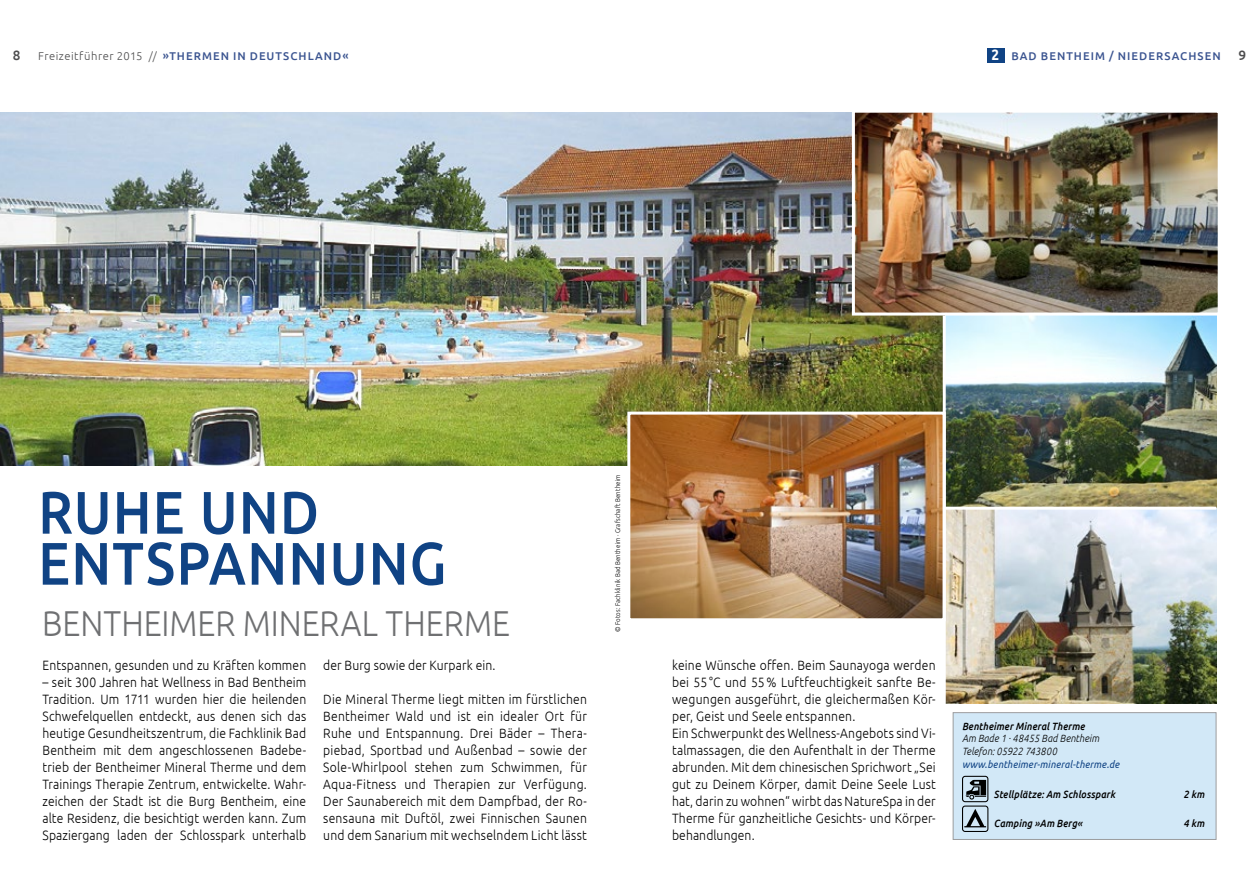
<style>
.page{position:relative;width:1259px;height:893px;background:#fff}
.page>*{position:absolute;margin:0;border:0;box-sizing:border-box;transform-origin:0 0}
.t1{font:500 60px/51px "Ubuntu";letter-spacing:.02em;color:#104384;scale:.9 1}
.t2{font:300 36px "Ubuntu";color:#6f7072;scale:.9 1}
.t3{font:300 13.5px/17px "Ubuntu";letter-spacing:.01em;color:#000;text-align:justify;scale:.9 1}
.t4{font:500 13.5px "Ubuntu";color:#4d4d4e}
.t5{font:500 11.25px "Ubuntu";letter-spacing:.095em;color:#3c5591}
.t6{font:italic 500 10.5px "Ubuntu";letter-spacing:.02em;color:#000;scale:.9 1}
.t7{font:italic 300 10.5px/12.8px "Ubuntu";letter-spacing:.01em;color:#000;scale:.9 1}
.t8{font:italic 10.5px "Ubuntu";letter-spacing:.02em;color:#104384;scale:.9 1}
.t9{font:300 6.75px "Ubuntu";letter-spacing:.025em;color:#000}
.s1{font-weight:300;color:#4d4d4e}
.s2{font-weight:700;font-size:15px;color:#fff}
</style>
<div class="page">
<img style="left:945px;top:317px;width:271px;height:387px">
<img style="left:0;top:113px;width:942px;height:353px">
<div style="left:953px;top:713px;width:263px;height:126px;background:#d2e8f7"></div>
<svg style="left:962px;top:776px;width:26px;height:56px"></svg>
<div style="left:952px;top:712px;width:264px;height:128px;border:1px solid #9b9c9e"></div>
<img style="left:850px;top:112px;width:368px;height:205px">
<img style="left:626px;top:410px;width:321px;height:213px">
<hr style="left:942px;top:316px;width:3px;height:524px;background:#fff">
<hr style="left:944px;top:507px;width:272px;height:3px;background:#fff">
<div style="left:987px;top:48px;width:17px;height:15px;background:#104384"></div>
<p class="t4" style="left:13px;top:46px;width:9px">8</p>
<p class="t5" style="left:38px;top:48px;width:312px"><span class="s1">Freizeitführer 2015 //</span> »THERMEN IN DEUTSCHLAND«</p>
<p class="t5" style="left:991px;top:48px;width:231px"><span class="s2">2</span> BAD BENTHEIM / NIEDERSACHSEN</p>
<p class="t4" style="left:1238px;top:46px;width:9px">9</p>
<h1 class="t1" style="left:38px;top:485px;width:455px">RUHE UND<br>ENTSPANNUNG</h1>
<h2 class="t2" style="left:42px;top:601px;width:521px">BENTHEIMER MINERAL THERME</h2>
<p class="t3" style="left:43px;top:656px;width:294px">Entspannen, gesunden und zu Kräften kommen</p>
<p class="t3" style="left:43px;top:673px;width:294px">– seit 300 Jahren hat Wellness in Bad Bentheim Tradition. Um 1711 wurden hier die heilenden Schwefelquellen entdeckt, aus denen sich das heutige Gesundheitszentrum, die Fachklinik Bad Bentheim mit dem angeschlossenen Badebe&shy;trieb der Bentheimer Mineral Therme und dem Trainings Therapie Zentrum, entwickelte. Wahr&shy;zeichen der Stadt ist die Burg Bentheim, eine alte Residenz, die besichtigt werden kann. Zum Spaziergang laden der Schlosspark unterhalb</p>
<p class="t3" style="left:323px;top:656px;width:193px">der Burg sowie der Kurpark ein.</p>
<p class="t3" style="left:323px;top:690px;width:294px">Die Mineral Therme liegt mitten im fürstlichen Bentheimer Wald und ist ein idealer Ort für Ruhe und Entspannung. Drei Bäder – Thera&shy;piebad, Sportbad und Außenbad – sowie der Sole-Whirlpool stehen zum Schwimmen, für Aqua-Fitness und Therapien zur Verfügung.<br>Der Saunabereich mit dem Dampfbad, der Ro&shy;sensauna mit Duftöl, zwei Finnischen Saunen und dem Sanarium mit wechselndem Licht lässt</p>
<p class="t9" style="left:613px;top:632px;width:159px;rotate:-90deg">© Fotos: Fachklinik Bad Bentheim · Grafschaft Bentheim</p>
<p class="t3" style="left:672px;top:656px;width:294px;text-align:left">keine Wünsche offen. Beim Saunayoga werden bei 55 °C und 55 % Luftfeuchtigkeit sanfte Be&shy;wegungen ausgeführt, die gleichermaßen Kör&shy;per, Geist und Seele entspannen.<br>Ein Schwerpunkt des Wellness-Angebots sind Vi&shy;talmassagen, die den Aufenthalt in der Therme abrunden. Mit dem chinesischen Sprichwort „Sei gut zu Deinem Körper, damit Deine Seele Lust hat, darin zu wohnen“ wirbt das NatureSpa in der Therme für ganzheitliche Gesichts- und Körper&shy;behandlungen.</p>
<p class="t6" style="left:962px;top:719px;width:138px">Bentheimer Mineral Therme</p>
<p class="t7" style="left:962px;top:732px;width:154px">Am Bade 1 · 48455 Bad Bentheim<br>Telefon: 05922 743800</p>
<p class="t8" style="left:962px;top:758px;width:176px">www.bentheimer-mineral-therme.de</p>
<p class="t6" style="left:994px;top:787px;width:136px">Stellplätze: Am Schlosspark</p>
<p class="t6" style="left:1183px;top:787px;width:25px">2 km</p>
<p class="t6" style="left:994px;top:817px;width:100px">Camping »Am Berg«</p>
<p class="t6" style="left:1183px;top:817px;width:25px">4 km</p>
</div>
